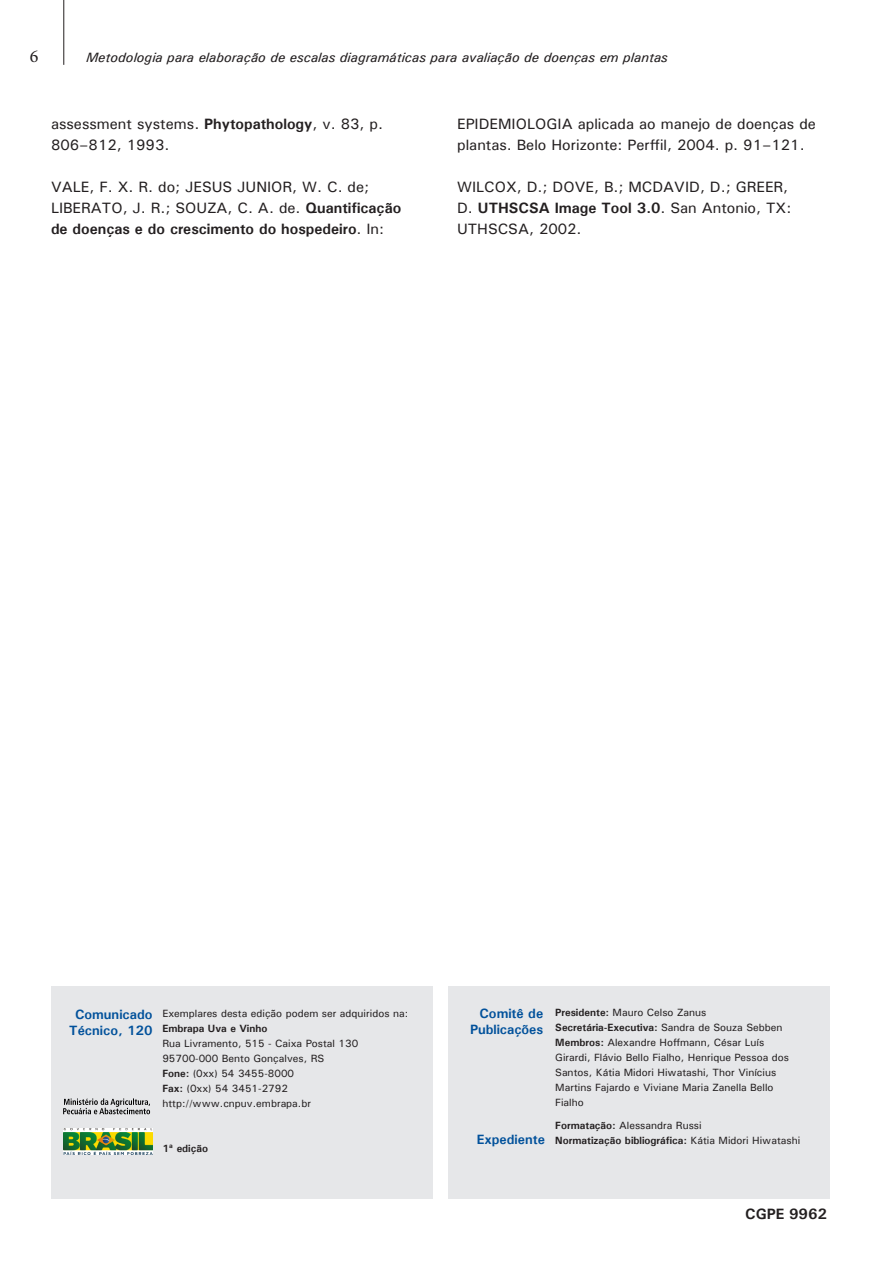
<style>
.page{position:relative;width:893px;height:1263px;background:#fff}
.page>*{position:absolute;margin:0;border:0;box-sizing:border-box;transform-origin:0 0}
.t1{font:18px "Minion Pro";color:#231f20}
.t2{font:500 15px/21px "Univers";color:#231f20}
.Título_1{font:700 15px "Univers";color:#231f20}
.t3{font:italic 500 13.5px "Univers";color:#231f20}
.t4{font:700 13.5px "Univers";color:#01519b}
.t5{font:500 10.5px/15px "Univers";color:#231f20}
.t6{font:700 10.5px "Univers";color:#231f20}
.s1{font-weight:700}
.s2{font-weight:500}
</style>
<div class="page">
<hr style="left:63px;top:0;width:1px;height:65px;background:#231f20">
<div style="left:51px;top:986px;width:382px;height:213px;background:#e6e7e9"></div>
<div style="left:448px;top:986px;width:381px;height:213px;background:#e6e7e9"></div>
<svg style="left:63px;top:1098px;width:87px;height:16px"></svg>
<img style="left:63px;top:1128px;width:89px;height:26px">
<h1 class="t1" style="left:30px;top:44px;width:10px">6</h1>
<p class="t3" style="left:86px;top:49px;width:583px">Metodologia para elaboração de escalas diagramáticas para avaliação de doenças em plantas</p>
<p class="t2" style="left:51px;top:113px;width:333px">assessment systems. <span class="s1">Phytopathology</span>, v. 83, p.<br>806–812, 1993.</p>
<p class="t2" style="left:51px;top:176px;width:352px">VALE, F. X. R. do; JESUS JUNIOR, W. C. de;<br>LIBERATO, J. R.; SOUZA, C. A. de. <span class="s1">Quantificação de doenças e do crescimento do hospedeiro</span>. In:</p>
<p class="t2" style="left:457px;top:113px;width:360px">EPIDEMIOLOGIA aplicada ao manejo de doenças de plantas. Belo Horizonte: Perffil, 2004. p. 91–121.</p>
<p class="t2" style="left:457px;top:176px;width:336px">WILCOX, D.; DOVE, B.; MCDAVID, D.; GREER,<br>D. <span class="s1">UTHSCSA Image Tool 3.0</span>. San Antonio, TX:<br>UTHSCSA, 2002.</p>
<p class="t4" style="left:75px;top:1006px;width:79px">Comunicado</p>
<p class="t4" style="left:69px;top:1022px;width:85px">Técnico, 120</p>
<p class="t5" style="left:162px;top:1005px;width:247px">Exemplares desta edição podem ser adquiridos na:</p>
<p class="t6" style="left:162px;top:1021px;width:107px">Embrapa Uva e Vinho</p>
<p class="t5" style="left:162px;top:1035px;width:198px">Rua Livramento, 515 - Caixa Postal 130</p>
<p class="t5" style="left:162px;top:1050px;width:163px">95700-000 Bento Gonçalves, RS</p>
<p class="t5" style="left:162px;top:1065px;width:133px"><span class="s1">Fone:</span> (0xx) 54 3455-8000</p>
<p class="t5" style="left:162px;top:1080px;width:127px"><span class="s1">Fax:</span> (0xx) 54 3451-2792</p>
<p class="t5" style="left:162px;top:1095px;width:150px">http://www.cnpuv.embrapa.br</p>
<p class="t6" style="left:162px;top:1141px;width:47px">1ª edição</p>
<p class="t4" style="left:479px;top:1005px;width:65px">Comitê de</p>
<p class="t4" style="left:470px;top:1021px;width:75px">Publicações</p>
<p class="t5" style="left:555px;top:1005px;width:153px"><span class="s1">Presidente:</span> Mauro Celso Zanus</p>
<p class="t6" style="left:555px;top:1021px;width:229px">Secretária-Executiva: <span class="s2">Sandra de Souza Sebben</span></p>
<p class="t5" style="left:555px;top:1035px;width:235px"><span class="s1">Membros:</span> Alexandre Hoffmann, César Luís Girardi, Flávio Bello Fialho, Henrique Pessoa dos Santos, Kátia Midori Hiwatashi, Thor Vinícius Martins Fajardo e Viviane Maria Zanella Bello Fialho</p>
<p class="t5" style="left:555px;top:1117px;width:148px"><span class="s1">Formatação:</span> Alessandra Russi</p>
<p class="t4" style="left:477px;top:1130px;width:70px">Expediente</p>
<p class="t6" style="left:555px;top:1133px;width:246px">Normatização bibliográfica: <span class="s2">Kátia Midori Hiwatashi</span></p>
<p class="Título_1" style="left:745px;top:1204px;width:83px">CGPE 9962</p>
</div>
